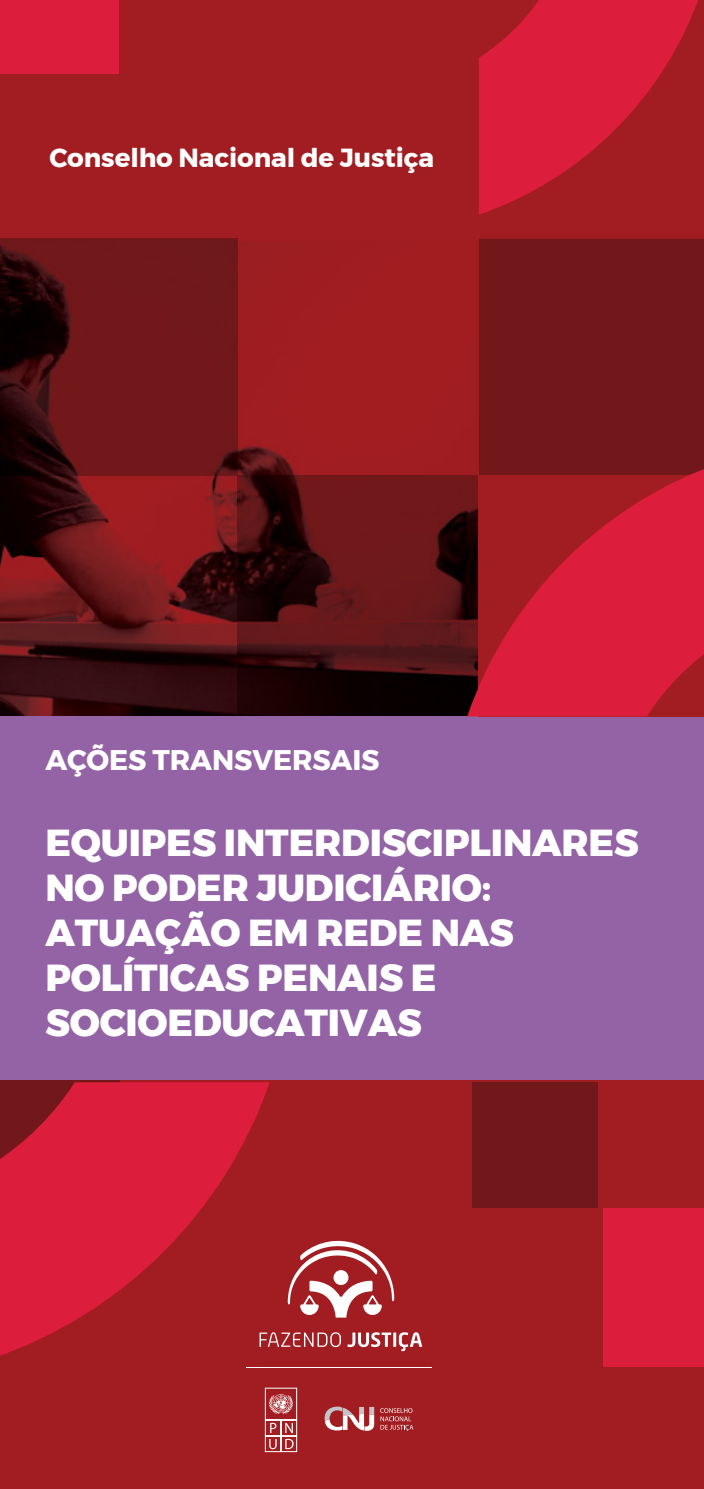
<style>
.page{position:relative;width:704px;height:1489px;background:#fff}
.page>*{position:absolute;margin:0;border:0;box-sizing:border-box;transform-origin:0 0}
.t1{font:800 37.5px/45px "Montserrat";letter-spacing:-.005em;color:#fff}
.t2{font:700 28.25px "Montserrat";letter-spacing:-.005em;color:#fff}
.t3{font:700 26px "Montserrat";letter-spacing:-.005em;color:#fff}
</style>
<div class="page">
<img style="left:0;top:475px;width:78px;height:241px">
<div style="left:237px;top:241px;width:241px;height:158px;background:#a11d20"></div>
<img style="left:78px;top:399px;width:163px;height:317px">
<img style="left:241px;top:399px;width:237px;height:76px">
<div style="left:0;top:1079px;width:703px;height:409px;background:#a21d21"></div>
<div style="left:472px;top:1082px;width:126px;height:125px;background:#73181a"></div>
<img style="left:237px;top:475px;width:230px;height:241px">
<div style="left:0;top:716px;width:703px;height:364px;background:#9463a6"></div>
<svg style="left:0;top:1082px;width:269px;height:274px;fill:#dc1d3b"></svg>
<div style="left:478px;top:0;width:225px;height:234px;background:#a21d21"></div>
<div style="left:237px;top:0;width:241px;height:239px;background:#a21d21"></div>
<div style="left:0;top:0;width:237px;height:239px;background:#a21d21"></div>
<div style="left:0;top:0;width:119px;height:74px;background:#dc1d3b"></div>
<div style="left:478px;top:234px;width:225px;height:241px;background:linear-gradient(to right,#9c1c20,#9c1c20)"></div>
<div style="left:478px;top:239px;width:225px;height:223px;background:#73181a"></div>
<svg style="left:467px;top:462px;width:236px;height:254px;background:#bd1b2f"></svg>
<svg style="left:479px;top:0;width:219px;height:215px;fill:#dc1d3b"></svg>
<div style="left:603px;top:1208px;width:100px;height:158px;background:#dc1d3b"></div>
<hr style="left:0;top:239px;width:237px;height:2px;background:#73181a">
<img style="left:0;top:241px;width:237px;height:234px">
<div style="left:265px;top:1419px;width:16px;height:16px;border:1px solid #fff"></div>
<svg style="left:270px;top:1422px;width:6px;height:10px"></svg>
<div style="left:281px;top:1419px;width:16px;height:16px;border:1px solid #fff"></div>
<svg style="left:285px;top:1423px;width:8px;height:9px"></svg>
<div style="left:265px;top:1435px;width:16px;height:16px;border:1px solid #fff"></div>
<svg style="left:269px;top:1439px;width:7px;height:10px"></svg>
<div style="left:281px;top:1435px;width:16px;height:16px;border:1px solid #fff"></div>
<svg style="left:285px;top:1438px;width:8px;height:10px"></svg>
<div style="left:265px;top:1387px;width:32px;height:32px;border:1px solid #fff"></div>
<svg style="left:269px;top:1394px;width:24px;height:20px"></svg>
<svg style="left:380px;top:1408px;width:33px;height:22px"></svg>
<svg style="left:324px;top:1406px;width:50px;height:24px"></svg>
<hr style="left:246px;top:1367px;width:185px;height:1px;background:#fff">
<svg style="left:288px;top:1240px;width:106px;height:77px"></svg>
<svg style="left:259px;top:1332px;width:82px;height:14px"></svg>
<svg style="left:347px;top:1332px;width:75px;height:19px"></svg>
<p class="t3" style="left:49px;top:137px;width:386px">Conselho Nacional de Justiça</p>
<p class="t2" style="left:45px;top:737px;width:335px">AÇÕES TRANSVERSAIS</p>
<p class="t1" style="left:45px;top:820px;width:594px">EQUIPES INTERDISCIPLINARES<br>NO PODER JUDICIÁRIO:<br>ATUAÇÃO EM REDE NAS<br>POLÍTICAS PENAIS E<br>SOCIOEDUCATIVAS</p>
</div>
